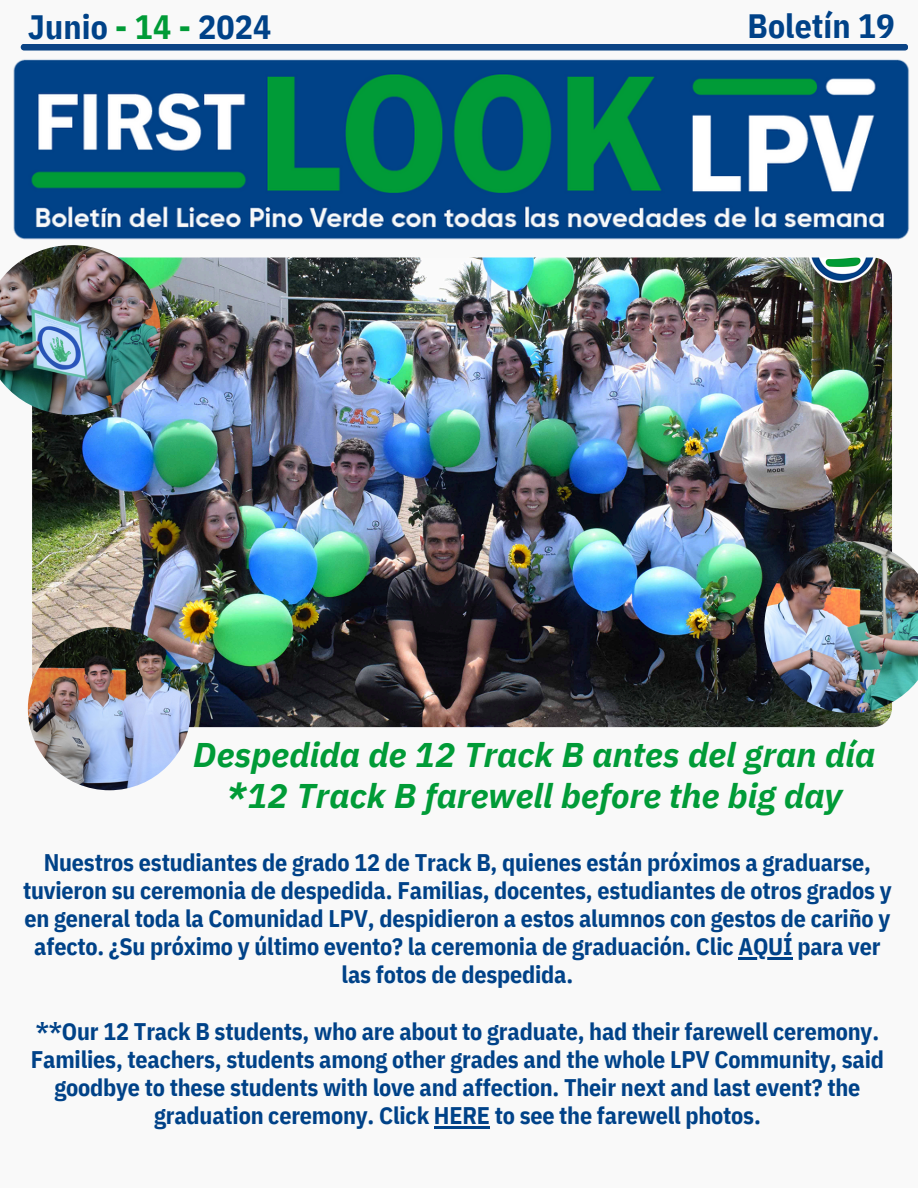
<style>
.page{position:relative;width:918px;height:1188px;background:#f9f9f9}
.page>*{position:absolute;margin:0;border:0;box-sizing:border-box;transform-origin:0 0}
.t1{font:italic 700 34.2px/40.3px "IBM Plex Sans";letter-spacing:.005em;color:#009b37;text-align:center}
.t2{font:700 33.75px "IBM Plex Sans Cond";letter-spacing:.005em;color:#004288}
.t3{font:700 24px/28.2px "IBM Plex Sans Cond";letter-spacing:-.01em;color:#004288;text-align:center}
.s1{color:#009b37}
</style>
<div class="page">
<img style="left:13px;top:59px;width:896px;height:181px">
<svg style="left:21px;top:44px;width:887px;height:7px;background:#1a508c"></svg>
<img style="left:32px;top:258px;width:860px;height:469px;border-radius:19px">
<img style="left:764px;top:541px;width:154px;height:172px">
<img style="left:0;top:245px;width:160px;height:170px">
<hr style="left:738px;top:957px;width:55px;height:3px;background:#004288">
<hr style="left:434px;top:1126px;width:56px;height:2px;background:#004288">
<img style="left:28px;top:627px;width:163px;height:163px;border-radius:50%">
<h1 class="t2" style="left:28px;top:5px;width:245px">Junio <span class="s1">- 14 -</span> 2024</h1>
<p class="t2" style="left:748px;top:3px;width:149px">Boletín 19</p>
<p class="t1" style="left:193px;top:734px;width:684px">Despedida de 12 Track B antes del gran día *12 Track B farewell before the big day</p>
<p class="t3" style="left:23px;top:848px;width:870px">Nuestros estudiantes de grado 12 de Track B, quienes están próximos a graduarse, tuvieron su ceremonia de despedida. Familias, docentes, estudiantes de otros grados y en general toda la Comunidad LPV, despidieron a estos alumnos con gestos de cariño y afecto. ¿Su próximo y último evento? la ceremonia de graduación. Clic AQUÍ para ver</p>
<h1 class="t3" style="left:342px;top:960px;width:233px">las fotos de despedida.</h1>
<h1 class="t3" style="left:31px;top:1016px;width:855px">**Our 12 Track B students, who are about to graduate, had their farewell ceremony.<br>Families, teachers, students among other grades and the whole LPV Community, said goodbye to these students with love and affection. Their next and last event? the graduation ceremony. Click HERE to see the farewell photos.</h1>
</div>
